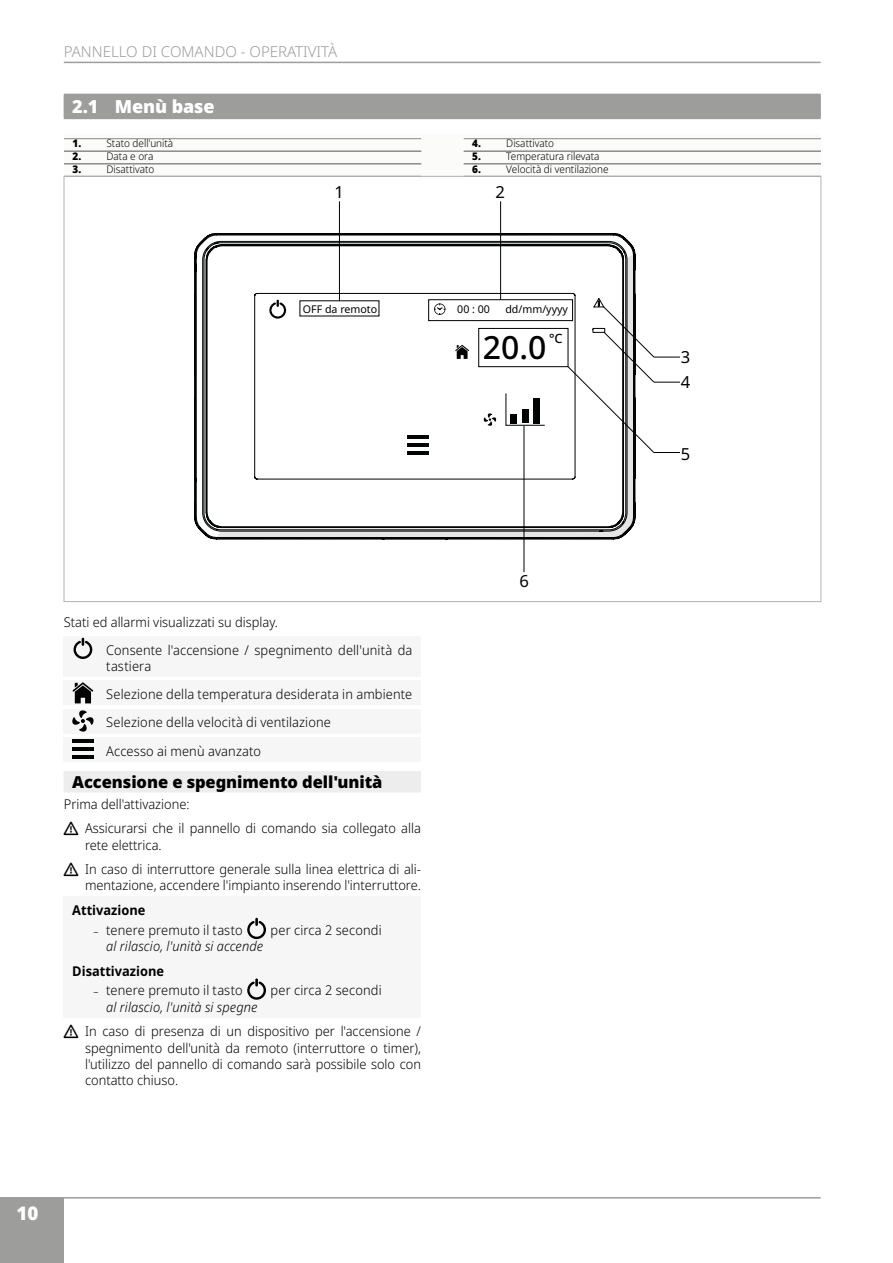
<style>
.page{position:relative;width:893px;height:1263px;background:#fff}
.page>*{position:absolute;margin:0;border:0;box-sizing:border-box;transform-origin:0 0}
.t1{font:500 31.95px "Noto Sans";color:#000}
.t2{font:900 18.75px "Noto Sans";color:#fff}
.t3{font:900 18px "Noto Sans";letter-spacing:-.005em;color:#fff}
.t4{font:900 16.5px "Noto Sans";letter-spacing:-.005em;color:#000}
.t5{font:16.5px/25px "Noto Sans";color:#000}
.t6{font:300 15px "Noto Sans";color:#9d9d9c}
.t7{font:300 13.5px/16.2px "Noto Sans";color:#000;scale:.95 1}
.t8{font:italic 300 13.5px "Noto Sans";letter-spacing:.01em;color:#000;scale:.95 1}
.t9{font:700 13.5px "Noto Sans";color:#000;scale:.95 1}
.t10{font:500 12.75px "Noto Sans";color:#000}
.t11{font:10.65px "Noto Sans";color:#000}
.t12{font:300 10.5px "Noto Sans";color:#000;scale:.95 1}
.t13{font:900 10.5px "Noto Sans";color:#000;scale:.95 1}
.s1{font-size:10.2px}
</style>
<div class="page">
<hr style="left:64px;top:1197px;width:757px;height:1px;background:#9d9d9c">
<div style="left:0;top:1197px;width:64px;height:66px;background:#9d9d9c"></div>
<hr style="left:64px;top:62px;width:757px;height:1px;background:#9d9d9c">
<div style="left:64px;top:95px;width:757px;height:24px;background:#9d9d9c"></div>
<div style="left:64px;top:94px;width:757px;height:24px;background:#9d9d9c"></div>
<div style="left:64px;top:134px;width:757px;height:42px;background:#fbfbfa"></div>
<hr style="left:64px;top:138px;width:357px;height:1px;background:#878787">
<hr style="left:64px;top:151px;width:357px;height:1px;background:#878787">
<hr style="left:64px;top:163px;width:357px;height:1px;background:#878787">
<hr style="left:64px;top:164px;width:357px;height:1px;background:#878787">
<hr style="left:464px;top:138px;width:357px;height:1px;background:#878787">
<hr style="left:464px;top:151px;width:357px;height:1px;background:#878787">
<hr style="left:464px;top:163px;width:357px;height:1px;background:#878787">
<hr style="left:464px;top:164px;width:357px;height:1px;background:#878787">
<svg style="left:194px;top:225px;width:441px;height:317px"></svg>
<svg style="left:269px;top:300px;width:17px;height:19px"></svg>
<svg style="left:434px;top:303px;width:11px;height:12px"></svg>
<svg style="left:455px;top:345px;width:14px;height:14px"></svg>
<svg style="left:483px;top:413px;width:13px;height:13px"></svg>
<svg style="left:505px;top:392px;width:41px;height:34px"></svg>
<div style="left:510px;top:414px;width:7px;height:9px;background:#010202"></div>
<div style="left:522px;top:409px;width:7px;height:14px;background:#010202"></div>
<div style="left:533px;top:398px;width:7px;height:25px;background:#010202"></div>
<hr style="left:408px;top:435px;width:21px;height:3px;background:#010202">
<hr style="left:408px;top:443px;width:21px;height:3px;background:#010202">
<hr style="left:408px;top:451px;width:21px;height:3px;background:#010202">
<hr style="left:339px;top:201px;width:1px;height:100px;background:#000">
<div style="left:429px;top:300px;width:144px;height:21px;border:1px solid #000"></div>
<hr style="left:500px;top:201px;width:1px;height:99px;background:#000">
<div style="left:479px;top:328px;width:89px;height:39px;border:1px solid #000"></div>
<svg style="left:568px;top:307px;width:112px;height:146px"></svg>
<hr style="left:524px;top:426px;width:1px;height:146px;background:#000">
<div style="left:64px;top:636px;width:357px;height:41px;background:#f6f6f6"></div>
<div style="left:64px;top:680px;width:357px;height:25px;background:#f6f6f6"></div>
<div style="left:64px;top:709px;width:357px;height:24px;background:#f6f6f6"></div>
<div style="left:64px;top:737px;width:357px;height:25px;background:#f6f6f6"></div>
<div style="left:64px;top:771px;width:357px;height:21px;background:#ededed"></div>
<div style="left:64px;top:896px;width:357px;height:25px;background:#f6f6f6"></div>
<div style="left:64px;top:916px;width:357px;height:25px;background:#f6f6f6"></div>
<div style="left:64px;top:932px;width:357px;height:25px;background:#f6f6f6"></div>
<div style="left:64px;top:957px;width:357px;height:25px;background:#f6f6f6"></div>
<div style="left:64px;top:977px;width:357px;height:24px;background:#f6f6f6"></div>
<div style="left:64px;top:993px;width:357px;height:25px;background:#f6f6f6"></div>
<svg style="left:74px;top:638px;width:18px;height:21px"></svg>
<svg style="left:73px;top:682px;width:20px;height:21px"></svg>
<svg style="left:72px;top:710px;width:22px;height:22px"></svg>
<hr style="left:72px;top:739px;width:22px;height:4px;background:#010202">
<hr style="left:72px;top:747px;width:22px;height:4px;background:#010202">
<hr style="left:72px;top:756px;width:22px;height:3px;background:#010202">
<svg style="left:247px;top:918px;width:19px;height:21px"></svg>
<svg style="left:247px;top:978px;width:19px;height:22px"></svg>
<p class="t6" style="left:64px;top:41px;width:28px">Panne</p>
<p class="t6" style="left:111px;top:41px;width:149px">llo di comando - Oper</p>
<p class="t6" style="left:287px;top:41px;width:52px">ati vità</p>
<h3 class="t3" style="left:72px;top:93px;width:144px">2.1 Menù base</h3>
<p class="t13" style="left:73px;top:136px;width:9px">1.</p>
<p class="t12" style="left:107px;top:136px;width:72px">Stato dell'unità</p>
<p class="t13" style="left:73px;top:148px;width:9px">2.</p>
<p class="t12" style="left:107px;top:149px;width:51px">Data e ora</p>
<p class="t13" style="left:73px;top:161px;width:9px">3.</p>
<p class="t12" style="left:107px;top:161px;width:52px">Disattivato</p>
<p class="t13" style="left:472px;top:136px;width:9px">4.</p>
<p class="t12" style="left:506px;top:136px;width:52px">Disattivato</p>
<p class="t13" style="left:472px;top:148px;width:9px">5.</p>
<p class="t12" style="left:506px;top:149px;width:100px">Temperatura rilevata</p>
<p class="t13" style="left:472px;top:161px;width:9px">6.</p>
<p class="t12" style="left:506px;top:161px;width:109px">Velocità di ventilazione</p>
<p class="t5" style="left:334px;top:180px;width:11px">1</p>
<p class="t5" style="left:495px;top:180px;width:11px">2</p>
<p class="t11" style="left:303px;top:302px;width:76px">OFF da remoto</p>
<p class="t11" style="left:457px;top:302px;width:34px">00 : 00</p>
<p class="t11" style="left:505px;top:302px;width:64px">dd/mm/yyyy</p>
<h1 class="t1" style="left:483px;top:329px;width:65px">20.0</h1>
<p class="t10" style="left:549px;top:331px;width:15px">°C</p>
<p class="t7" style="left:106px;top:608px;width:324px;line-height:28.2px;text-indent:-43px">Stati ed allarmi visualizzati su display.<br>Consente l'accensione / spegnimento dell'unità da</p>
<p class="t7" style="left:106px;top:658px;width:49px">tastiera</p>
<p class="t7" style="left:106px;top:686px;width:324px">Selezione della temperatura desiderata in ambiente</p>
<p class="t7" style="left:106px;top:715px;width:238px">Selezione della velocità di ventilazione</p>
<p class="t7" style="left:94px;top:743px;width:178px">Accesso ai menù avanzato</p>
<p class="t4" style="left:72px;top:770px;width:312px">Accensione e spegnimento dell'unità</p>
<p class="t7" style="left:85px;top:792px;width:355px;line-height:24.8px;text-indent:-21px">Prima dell'attivazione:<br>Assicurarsi che il pannello di comando sia collegato alla</p>
<p class="t7" style="left:85px;top:832px;width:355px;line-height:24.8px">rete elettrica.<br>In caso di interruttore generale sulla linea elettrica di ali-</p>
<p class="t7" style="left:85px;top:878px;width:355px">mentazione, accendere l'impianto inserendo l'interruttore.</p>
<p class="t9" style="left:72px;top:901px;width:78px">Attivazione</p>
<p class="t7" style="left:94px;top:922px;width:158px"><span class="s1">–</span> tenere premuto il tasto</p>
<p class="t7" style="left:271px;top:922px;width:118px">per circa 2 secondi</p>
<p class="t8" style="left:106px;top:936px;width:167px">al rilascio, l'unità si accende</p>
<p class="t9" style="left:72px;top:961px;width:98px">Disattivazione</p>
<p class="t7" style="left:94px;top:983px;width:158px"><span class="s1">–</span> tenere premuto il tasto</p>
<p class="t7" style="left:271px;top:983px;width:118px">per circa 2 secondi</p>
<p class="t8" style="left:106px;top:997px;width:161px">al rilascio, l'unità si spegne</p>
<p class="t7" style="left:85px;top:1024px;width:355px;text-align:justify">In caso di presenza di un dispositivo per l'accensione / spegnimento dell'unità da remoto (interruttore o timer), l'utilizzo del pannello di comando sarà possibile solo con contatto chiuso.</p>
<h2 class="t2" style="left:17px;top:1199px;width:23px">10</h2>
<p class="t5" style="left:519px;top:569px;width:11px">6</p>
<p class="t5" style="left:681px;top:345px;width:11px">3<br>4</p>
<p class="t5" style="left:681px;top:441px;width:11px">5</p>
</div>
